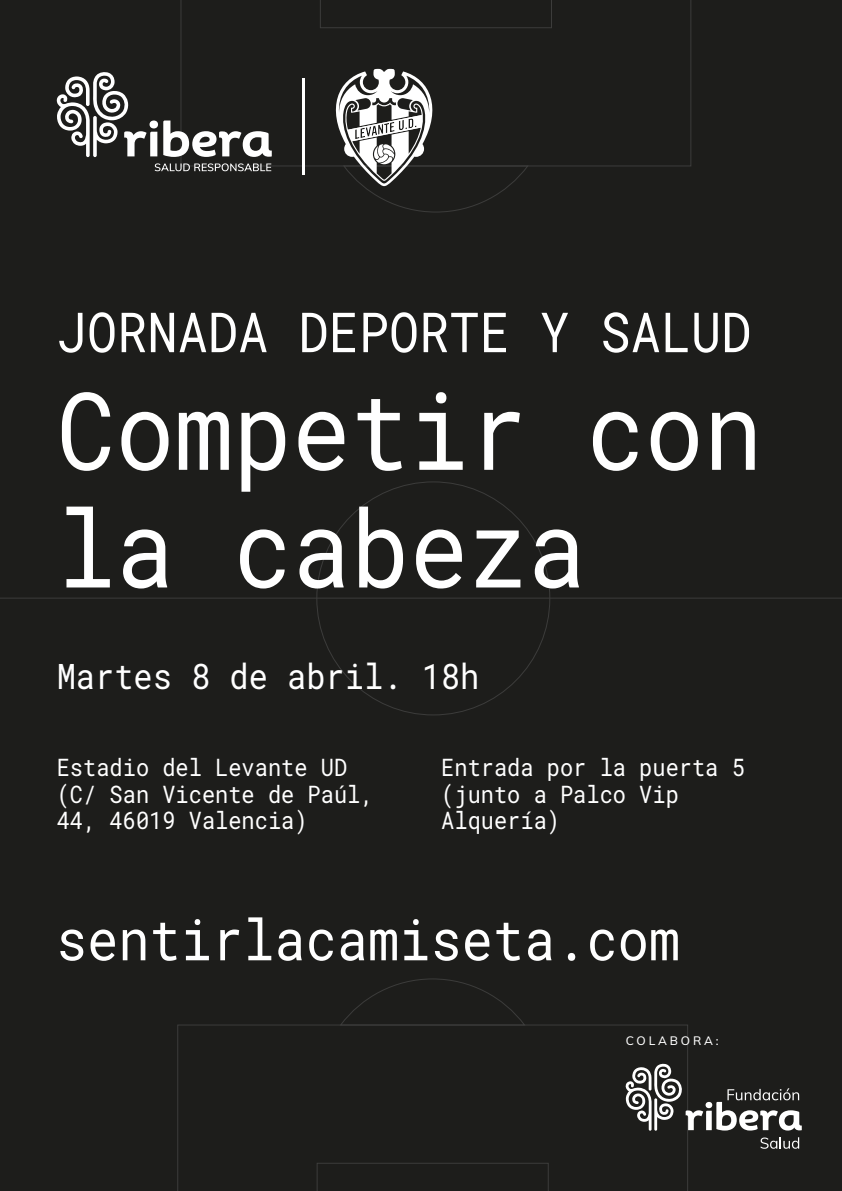
<style>
.page{position:relative;width:842px;height:1191px;background:#1d1d1b}
.page>*{position:absolute;margin:0;border:0;box-sizing:border-box;transform-origin:0 0}
.t1{font:107.8px/117.6px "Roboto Mono";color:#fff;scale:.91 1}
.t2{font:57.2px "Roboto Mono";color:#fff;scale:.91 1}
.t3{font:55.4px "Roboto Mono";color:#fff;scale:.91 1}
.t4{font:35.2px "Roboto Mono";color:#fff;scale:.91 1}
.t5{font:24.2px/26.4px "Roboto Mono";color:#fff;scale:.91 1}
.t6{font:500 12px "Mulish";letter-spacing:.24em;color:#fff}
</style>
<div class="page">
<svg style="left:177px;top:1024px;width:511px;height:167px"></svg>
<svg style="left:317px;top:1162px;width:232px;height:29px"></svg>
<svg style="left:339px;top:978px;width:187px;height:48px"></svg>
<svg style="left:180px;top:0;width:511px;height:166px"></svg>
<svg style="left:320px;top:0;width:232px;height:28px"></svg>
<hr style="left:0;top:597px;width:842px;height:1px;background:#3c3c3b">
<svg style="left:760px;top:1137px;width:39px;height:11px"></svg>
<svg style="left:625px;top:1063px;width:177px;height:67px"></svg>
<svg style="left:163px;top:120px;width:109px;height:37px"></svg>
<svg style="left:56px;top:72px;width:101px;height:85px"></svg>
<svg style="left:155px;top:163px;width:116px;height:8px"></svg>
<hr style="left:302px;top:78px;width:3px;height:97px;background:#fff">
<svg style="left:326px;top:69px;width:203px;height:144px"></svg>
<h3 class="t3" style="left:57px;top:294px;width:765px">JORNADA DEPORTE Y SALUD</h3>
<h1 class="t1" style="left:57px;top:369px;width:777px">Competir con la cabeza</h1>
<h3 class="t4" style="left:57px;top:652px;width:466px">Martes 8 de abril. 18h</h3>
<p class="t5" style="left:57px;top:754px;width:350px">Estadio del Levante UD (C/ San Vicente de Paúl,<br>44, 46019 Valencia)</p>
<p class="t5" style="left:441px;top:754px;width:335px">Entrada por la puerta 5 (junto a Palco Vip<br>Alquería)</p>
<h2 class="t2" style="left:56px;top:900px;width:687px">sentirlacamiseta.com</h2>
<p class="t6" style="left:626px;top:1031px;width:95px">COLABORA:</p>
</div>
